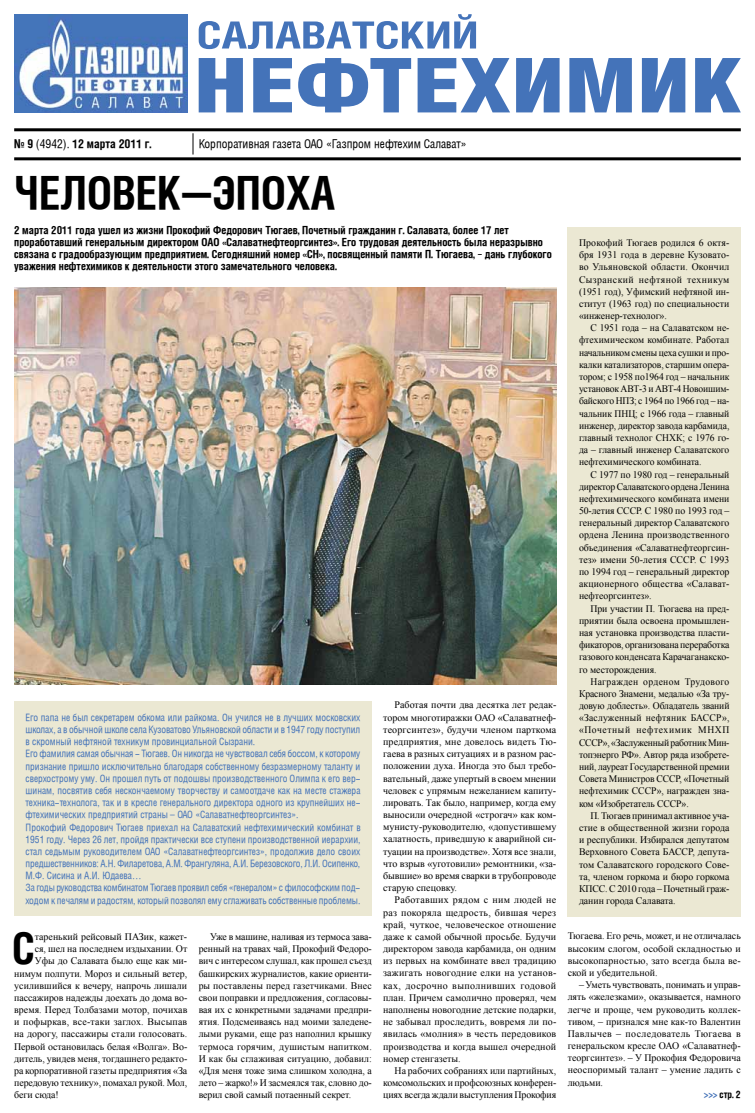
<style>
.page{position:relative;width:755px;height:1113px;background:#fff}
.page>*{position:absolute;margin:0;border:0;box-sizing:border-box;transform-origin:0 0}
.t1{font:700 45px "Helios Cond";color:#000}
.t2{font:700 43.7px "Helios Cond";color:#000}
.t3{font:12px "Helios Cond";color:#000}
.t4{font:700 12px "Helios Cond";color:#000}
.t5{font:700 11px/12.2px "Helios Cond";color:#000}
.t6{font:10px/12.2px "Times New Roman";letter-spacing:-.005em;color:#000;text-align:justify}
.t7{font:10px/12.2px "Helios Cond";color:#4473b9}
.t8{font:10px/12.2px "Times New Roman";letter-spacing:-.005em;color:#000;text-align:justify;scale:.96 1}
.t9{font:10px "Times New Roman";letter-spacing:.02em;color:#000}
.t10{font:700 10px "Helios Cond";color:#000}
.s1{font-weight:400}
.s2{color:#4473b9}
</style>
<div class="page">
<div style="left:14px;top:701px;width:357px;height:215px;background:#ebe8d3"></div>
<div style="left:567px;top:227px;width:173px;height:689px;background:#ebe8d3"></div>
<img style="left:14px;top:14px;width:173px;height:98px">
<hr style="left:14px;top:157px;width:726px;height:3px;background:#000">
<hr style="left:14px;top:128px;width:726px;height:3px;background:#000">
<svg style="left:193px;top:133px;width:1px;height:21px"></svg>
<svg style="left:198px;top:14px;width:277px;height:35px"></svg>
<svg style="left:198px;top:58px;width:542px;height:54px"></svg>
<img style="left:14px;top:287px;width:542px;height:397px">
<p class="t4" style="left:14px;top:137px;width:139px">№ 9 <span class="s1">(4942).</span> 12 марта 2011 г.</p>
<p class="t3" style="left:198px;top:137px;width:269px">Корпоративная газета ОАО «Газпром нефтехим Салават»</p>
<h1 class="t1" style="left:14px;top:168px;width:319px">Человек—эпоха</h1>
<p class="t5" style="left:14px;top:224px;width:538px">2 марта 2011 года ушел из жизни Прокофий Федорович Тюгаев, Почетный гражданин г. Салавата, более 17 лет проработавший генеральным директором ОАО «Салаватнефтеоргсинтез». Его трудовая деятельность была неразрывно связана с градообразующим предприятием. Сегодняшний номер «СН», посвященный памяти П. Тюгаева, – дань глубокого уважения нефтехимиков к деятельности этого замечательного человека.</p>
<p class="t7" style="left:26px;top:711px;width:336px">Его папа не был секретарем обкома или райкома. Он учился не в лучших московских школах, а в обычной школе села Кузоватово Ульяновской области и в 1947 году поступил в скромный нефтяной техникум провинциальной Сызрани.<br>Его фамилия самая обычная - Тюгаев. Он никогда не чувствовал себя боссом, к которому признание пришло исключительно благодаря собственному безразмерному таланту и сверхострому уму. Он прошел путь от подошвы производственного Олимпа к его вер&shy;шинам, посвятив себя нескончаемому творчеству и самоотдаче как на месте стажера техника-технолога, так и в кресле генерального директора одного из крупнейших не&shy;фтехимических предприятий страны – ОАО «Салаватнефтеоргсинтез».<br>Прокофий Федорович Тюгаев приехал на Cалаватский нефтехимический комбинат в 1951 году. Через 26 лет, пройдя практически все ступени производственной иерархии, стал седьмым руководителем ОАО «Салаватнефтеоргсинтез», продолжив дело своих предшественников: А.Н. Филаретова, А.М. Франгуляна, А.И. Березовского, Л.И. Осипенко, М.Ф. Сисина и А.И. Юдаева…<br>За годы руководства комбинатом Тюгаев проявил себя «генералом» с философским под&shy;ходом к печалям и радостям, который позволял ему сглаживать собственные проблемы.</p>
<h2 class="t2" style="left:13px;top:924px;width:24px">С</h2>
<p class="t6" style="left:35px;top:930px;width:154px">таренький рейсовый ПАЗик, кажет-</p>
<p class="t6" style="left:35px;top:942px;width:154px">ся, шел на последнем издыхании. От</p>
<p class="t6" style="left:35px;top:954px;width:154px">Уфы до Салавата было еще как ми-</p>
<p class="t6" style="left:14px;top:967px;width:174px">нимум полпути. Мороз и сильный ветер,</p>
<p class="t6" style="left:14px;top:979px;width:174px">усилившийся к вечеру, напрочь лишали</p>
<p class="t6" style="left:14px;top:991px;width:174px">пассажиров надежды доехать до дома во-</p>
<p class="t6" style="left:14px;top:1003px;width:174px">время. Перед Толбазами мотор, почихав</p>
<p class="t9" style="left:14px;top:1015px;width:174px">и пофыркав, все-таки заглох. Высыпав</p>
<p class="t6" style="left:14px;top:1027px;width:174px">на дорогу, пассажиры стали голосовать.</p>
<p class="t6" style="left:14px;top:1040px;width:174px">Первой остановилась белая «Волга». Во-</p>
<p class="t6" style="left:14px;top:1052px;width:174px">дитель, увидев меня, тогдашнего редакто-</p>
<p class="t6" style="left:14px;top:1064px;width:174px">ра корпоративной газеты предприятия «За</p>
<p class="t6" style="left:14px;top:1076px;width:174px">передовую технику», помахал рукой. Мол,</p>
<p class="t6" style="left:14px;top:1088px;width:46px">беги сюда!</p>
<p class="t6" style="left:198px;top:930px;width:174px;text-indent:11px">Уже в машине, наливая из термоса зава&shy;ренный на травах чай, Прокофий Федоро&shy;вич с интересом слушал, как прошел съезд башкирских журналистов, какие ориенти&shy;ры поставлены перед газетчиками. Внес свои поправки и предложения, согласовы&shy;вая их с конкретными задачами предпри&shy;ятия. Подсмеиваясь над моими заледене&shy;лыми руками, еще раз наполнил крышку термоса горячим, душистым напитком.<br>И как бы сглаживая ситуацию, добавил: «Для меня тоже зима слишком холодна, а лето – жарко!» И засмеялся так, словно до&shy;верил свой самый потаенный секрет.</p>
<p class="t6" style="left:383px;top:699px;width:174px;text-indent:11px">Работая почти два десятка лет редак&shy;тором многотиражки ОАО «Салаватнеф&shy;теоргсинтез», будучи членом парткома предприятия, мне довелось видеть Тю&shy;гаева в разных ситуациях и в разном рас&shy;положении духа. Иногда это был требо&shy;вательный, даже упертый в своем мнении человек с упрямым нежеланием капиту&shy;лировать. Так было, например, когда ему выносили очередной «строгач» как ком&shy;мунисту-руководителю, «допустившему халатность, приведшую к аварийной си&shy;туации на производстве». Хотя все знали, что взрыв «уготовили» ремонтники, «за&shy;бывшие» во время сварки в трубопроводе старую спецовку.</p>
<p class="t6" style="left:383px;top:893px;width:174px;text-indent:11px">Работавших рядом с ним людей не раз покоряла щедрость, бившая через край, чуткое, человеческое отношение даже к самой обычной просьбе. Будучи директором завода карбамида, он одним из первых на комбинате ввел традицию зажигать новогодние елки на установ&shy;ках, досрочно выполнивших годовой план. Причем самолично проверял, чем наполнены новогодние детские подарки, не забывал проследить, вовремя ли по&shy;явилась «молния» в честь передовиков производства и когда вышел очередной номер стенгазеты.</p>
<p class="t6" style="left:383px;top:1064px;width:174px;text-indent:11px">На рабочих собраниях или партийных, комсомольских и профсоюзных конферен&shy;циях всегда ждали выступления Прокофия</p>
<p class="t6" style="left:578px;top:236px;width:152px">Прокофий Тюгаев родился 6 октя&shy;бря 1931 года в деревне Кузовато&shy;во Ульяновской области. Окончил Сызранский нефтяной техникум (1951 год), Уфимский нефтяной ин&shy;ститут (1963 год) по специальности «инженер-технолог».</p>
<p class="t8" style="left:578px;top:322px;width:158px;text-indent:11px">С 1951 года – на Салаватском не&shy;фтехимическом комбинате. Работал начальником смены цеха сушки и про&shy;калки катализаторов, старшим опера&shy;тором; с 1958 по1964 год – начальник установок АВТ-3 и АВТ-4 Новоишим&shy;байского НПЗ; с 1964 по 1966 год – на&shy;чальник ПНЦ; с 1966 года – главный инженер, директор завода карбамида, главный технолог СНХК; с 1976 го&shy;да – главный инженер Салаватского нефтехимического комбината.</p>
<p class="t6" style="left:578px;top:468px;width:152px;text-indent:11px">С 1977 по 1980 год – генеральный директор Салаватского ордена Ленина нефтехимического комбината имени 50-летия СССР. С 1980 по 1993 год – генеральный директор Салаватского ордена Ленина производственного объединения «Салаватнефтеоргсин&shy;тез» имени 50-летия СССР. С 1993 по 1994 год – генеральный директор акционерного общества «Салават&shy;нефтеоргсинтез».</p>
<p class="t6" style="left:578px;top:602px;width:152px;text-indent:11px">При участии П. Тюгаева на пред&shy;приятии была освоена промышлен&shy;ная установка производства пласти&shy;фикаторов, организована переработка газового конденсата Карачаганакско&shy;го месторождения.</p>
<p class="t8" style="left:578px;top:675px;width:158px;text-indent:11px">Награжден орденом Трудового Красного Знамени, медалью «За тру&shy;довую доблесть». Обладатель званий «Заслуженный нефтяник БАССР», «Почетный нефтехимик МНХП СССР», «Заслуженный работник Мин&shy;топэнерго РФ». Автор ряда изобрете&shy;ний, лауреат Государственной премии Совета Министров СССР, «Почетный нефтехимик СССР», награжден зна&shy;ком «Изобретатель СССР».</p>
<p class="t6" style="left:578px;top:809px;width:152px;text-indent:11px">П. Тюгаев принимал активное уча&shy;стие в общественной жизни города и республики. Избирался депутатом Верховного Совета БАССР, депута&shy;том Салаватского городского Сове&shy;та, членом горкома и бюро горкома КПСС. С 2010 года – Почетный граж&shy;данин города Салавата.</p>
<p class="t6" style="left:567px;top:929px;width:174px">Тюгаева. Его речь, может, и не отличалась высоким слогом, особой складностью и высокопарностью, зато всегда была ве&shy;ской и убедительной.</p>
<p class="t6" style="left:567px;top:978px;width:174px;text-indent:11px">– Уметь чувствовать, понимать и управ&shy;лять «железками», оказывается, намного легче и проще, чем руководить коллек&shy;тивом, – признался мне как-то Валентин Павлычев – последователь Тюгаева в генеральском кресле ОАО «Салаватнеф&shy;теоргсинтез». – У Прокофия Федоровича неоспоримый талант – умение ладить с людьми.</p>
<p class="t10" style="left:703px;top:1088px;width:38px"><span class="s2">&gt;&gt;&gt;</span> стр. 2</p>
</div>
